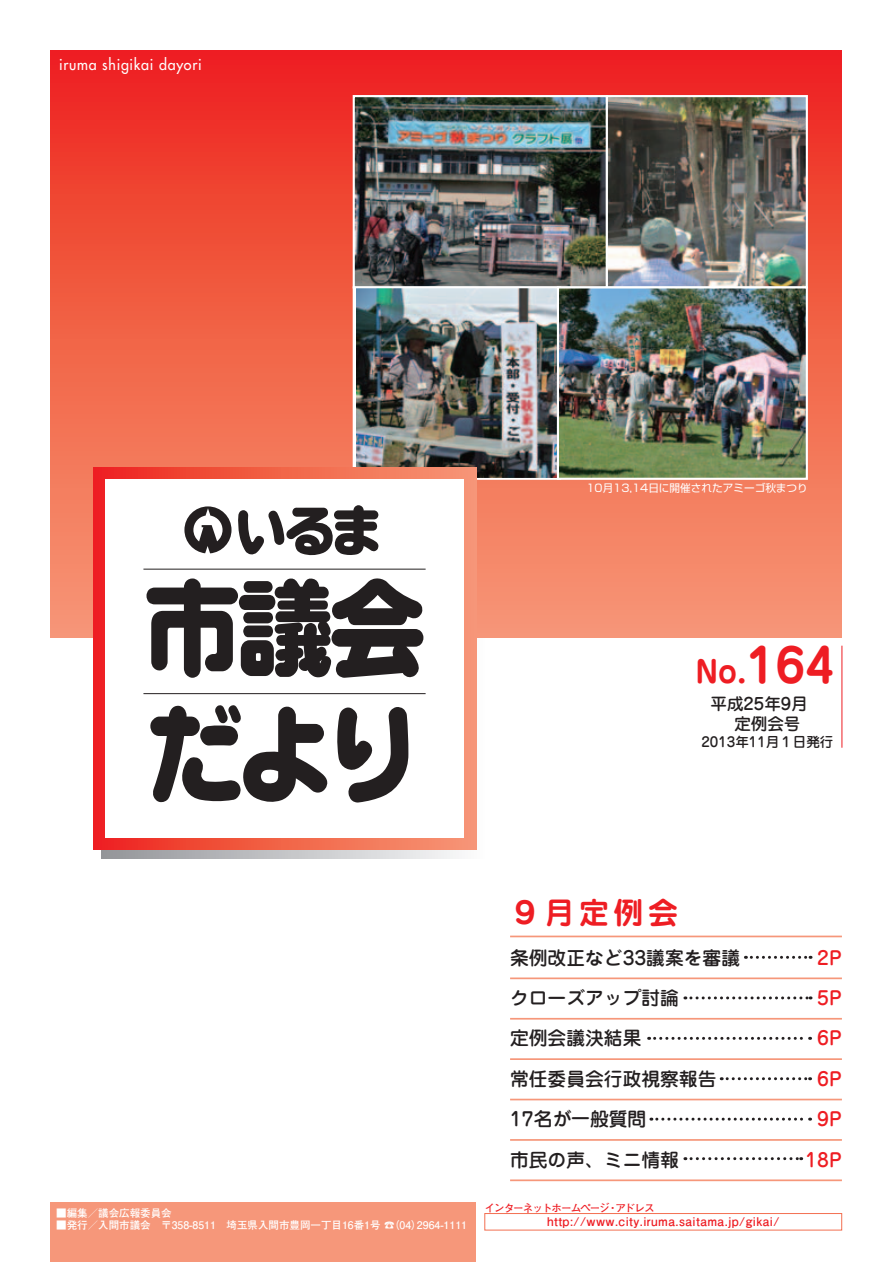
<style>
.page{position:relative;width:893px;height:1263px;background:#fff}
.page>*{position:absolute;margin:0;border:0;box-sizing:border-box;transform-origin:0 0}
.t1{font:30px "Jun 501 Pro Bold 90 pv RKSJ H";letter-spacing:.15em;color:#ee1d23}
.t2{font:18.75px "Jun 34 Pro Medium 90 pv RKSJ H";color:#231f20}
.t3{font:18.75px "Jun 34 Pro Medium 90 pv RKSJ H";color:#ee1d23}
.t4{font:16.5px/19.5px "Jun 34 Pro Medium 90 pv RKSJ H";color:#231f20;text-align:center}
.t5{font:500 15px "Futura Std";letter-spacing:.05em;color:#fff;scale:.95 1}
.t6{font:13.5px "Jun 34 Pro Medium 90 pv RKSJ H";color:#231f20}
.t7{font:12px "Futo Go B101 Pr 5 Bold 90 pv RKSJ H";letter-spacing:.035em;color:#ee1d23}
.t8{font:10.65px "Shin Go Pr 5 Regular 90 pv RKSJ H";color:#fff}
.t9{font:10.65px "Futo Go B101 Pr 5 Bold 90 pv RKSJ H";letter-spacing:-.1em;color:#ee1d23}
.t10{font:10.5px "Futo Go B101 Pr 5 Bold 90 pv RKSJ H";color:#fff}
.s1{font-size:46.5px}
</style>
<div class="page">
<svg style="left:102px;top:637px;width:382px;height:221px"></svg>
<div style="left:51px;top:50px;width:790px;height:587px;background:linear-gradient(to bottom,#ed271e,#f69c76)"></div>
<div style="left:51px;top:1203px;width:425px;height:59px;background:#f6977a"></div>
<hr style="left:510px;top:936px;width:331px;height:1px;background:#f6977a">
<hr style="left:510px;top:978px;width:331px;height:1px;background:#f6977a">
<hr style="left:510px;top:1018px;width:331px;height:2px;background:#f6977a">
<hr style="left:510px;top:1058px;width:331px;height:2px;background:#f6977a">
<hr style="left:510px;top:1099px;width:331px;height:1px;background:#f6977a">
<hr style="left:510px;top:1139px;width:331px;height:2px;background:#f6977a">
<hr style="left:510px;top:1179px;width:331px;height:2px;background:#f6977a">
<hr style="left:841px;top:646px;width:1px;height:102px;background:#ee1d23">
<div style="left:484px;top:1213px;width:357px;height:17px;border:1px solid #f36f51"></div>
<img style="left:355px;top:98px;width:250px;height:188px">
<div style="left:352px;top:95px;width:256px;height:194px;border:2px solid #fff"></div>
<img style="left:356px;top:289px;width:201px;height:188px">
<div style="left:352px;top:286px;width:209px;height:194px;border:2px solid #fff"></div>
<img style="left:608px;top:98px;width:196px;height:188px">
<div style="left:605px;top:95px;width:202px;height:194px;border:2px solid #fff"></div>
<img style="left:560px;top:289px;width:244px;height:188px">
<div style="left:557px;top:286px;width:250px;height:194px;border:2px solid #fff"></div>
<svg style="left:93px;top:467px;width:383px;height:383px;background:#f26958"></svg>
<div style="left:106px;top:480px;width:357px;height:357px;background:#fff"></div>
<svg style="left:184px;top:506px;width:47px;height:47px"></svg>
<hr style="left:143px;top:569px;width:282px;height:1px;background:#231f20">
<hr style="left:143px;top:693px;width:282px;height:1px;background:#231f20">
<svg style="left:150px;top:705px;width:177px;height:98px"></svg>
<svg style="left:337px;top:707px;width:71px;height:96px"></svg>
<svg style="left:146px;top:578px;width:277px;height:100px"></svg>
<svg style="left:238px;top:505px;width:140px;height:51px"></svg>
<svg style="left:745px;top:956px;width:66px;height:3px"></svg>
<svg style="left:648px;top:1037px;width:162px;height:3px"></svg>
<svg style="left:685px;top:1157px;width:116px;height:3px"></svg>
<svg style="left:721px;top:1077px;width:89px;height:3px"></svg>
<svg style="left:651px;top:1118px;width:159px;height:3px"></svg>
<svg style="left:685px;top:996px;width:126px;height:3px"></svg>
<h3 class="t5" style="left:59px;top:58px;width:152px">iruma shigikai dayori</h3>
<p class="t8" style="left:586px;top:484px;width:223px">10月13,14日に開催されたアミーゴ秋まつり</p>
<h1 class="t1" style="left:695px;top:661px;width:141px">No.<span class="s1">164</span></h1>
<h3 class="t4" style="left:710px;top:697px;width:115px">平成25年9月　定例会号</h3>
<p class="t6" style="left:701px;top:737px;width:134px">2013年11月１日発行</p>
<p class="t10" style="left:56px;top:1209px;width:127px">■編集／議会広報委員会　</p>
<p class="t10" style="left:56px;top:1221px;width:412px">■発行／入間市議会　〒358-8511　埼玉県入間市豊岡一丁目16番1号 ☎（04）2964-1111</p>
<h1 class="t1" style="left:510px;top:901px;width:169px">９月定例会</h1>
<h2 class="t2" style="left:510px;top:951px;width:231px">条例改正など33議案を審議</h2>
<h2 class="t3" style="left:817px;top:951px;width:26px">2P</h2>
<h2 class="t2" style="left:510px;top:991px;width:170px">クローズアップ討論</h2>
<h2 class="t3" style="left:817px;top:991px;width:26px">5P</h2>
<h2 class="t2" style="left:510px;top:1031px;width:133px">定例会議決結果</h2>
<h2 class="t3" style="left:817px;top:1031px;width:26px">6P</h2>
<h2 class="t2" style="left:510px;top:1072px;width:208px">常任委員会行政視察報告</h2>
<h2 class="t3" style="left:817px;top:1072px;width:26px">6P</h2>
<h2 class="t2" style="left:510px;top:1112px;width:138px">17名が一般質問</h2>
<h2 class="t3" style="left:817px;top:1112px;width:26px">9P</h2>
<h2 class="t2" style="left:510px;top:1153px;width:170px">市民の声、ミニ情報</h2>
<h2 class="t3" style="left:805px;top:1153px;width:38px">18P</h2>
<p class="t9" style="left:484px;top:1204px;width:172px">インターネットホームページ・アドレス</p>
<p class="t7" style="left:547px;top:1217px;width:234px">http://www.city.iruma.saitama.jp/gikai/</p>
</div>
